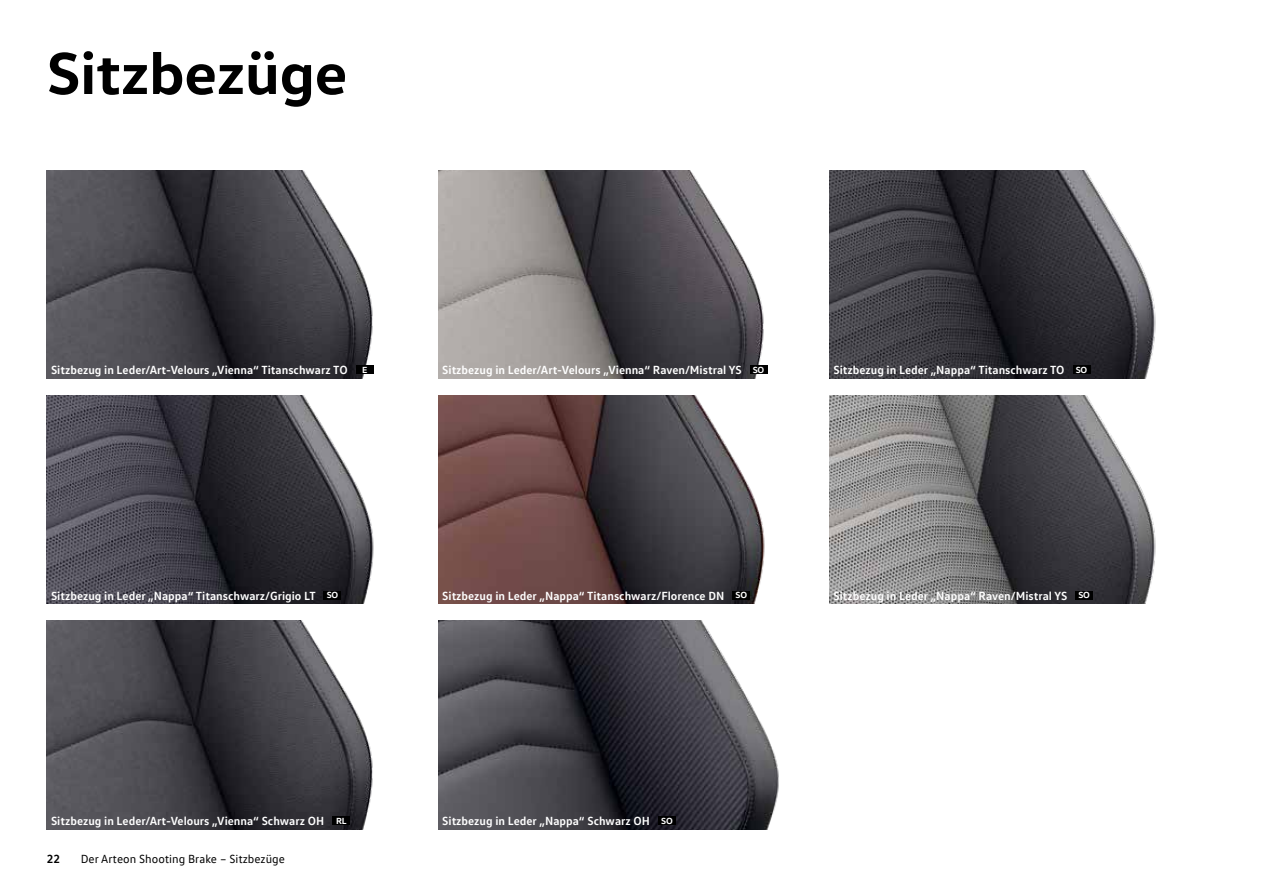
<style>
.page{position:relative;width:1263px;height:893px;background:#fff}
.page>*{position:absolute;margin:0;border:0;box-sizing:border-box;transform-origin:0 0}
.t1{font:700 60px "VW Head";color:#000}
.t2{font:700 12px "VW Text";color:#fff}
.t3{font:12px "VW Text";color:#000}
.t4{font:700 12px "VW Text";color:#000}
.s1{font-family:"VW Head";font-size:9px}
</style>
<div class="page">
<img style="left:438px;top:621px;width:341px;height:208px">
<img style="left:47px;top:621px;width:326px;height:208px">
<img style="left:438px;top:395px;width:327px;height:209px">
<img style="left:47px;top:395px;width:327px;height:209px">
<img style="left:829px;top:170px;width:327px;height:208px">
<img style="left:438px;top:170px;width:330px;height:208px">
<img style="left:47px;top:170px;width:327px;height:208px">
<div style="left:356px;top:366px;width:17px;height:8px;background:#000"></div>
<div style="left:750px;top:366px;width:17px;height:8px;background:#000"></div>
<div style="left:1073px;top:366px;width:17px;height:8px;background:#000"></div>
<div style="left:324px;top:591px;width:17px;height:9px;background:#000"></div>
<div style="left:733px;top:591px;width:17px;height:9px;background:#000"></div>
<img style="left:829px;top:395px;width:327px;height:209px">
<div style="left:1076px;top:591px;width:17px;height:9px;background:#000"></div>
<div style="left:333px;top:816px;width:17px;height:9px;background:#000"></div>
<div style="left:658px;top:816px;width:17px;height:9px;background:#000"></div>
<h1 class="t1" style="left:47px;top:34px;width:302px">Sitzbezüge</h1>
<p class="t2" style="left:51px;top:362px;width:318px">Sitzbezug in Leder/Art-Velours „Vienna“ Titanschwarz TO <span class="s1">E</span></p>
<p class="t2" style="left:442px;top:362px;width:324px">Sitzbezug in Leder/Art-Velours „Vienna“ Raven/Mistral YS <span class="s1">SO</span></p>
<p class="t2" style="left:833px;top:362px;width:255px">Sitzbezug in Leder „Nappa“ Titanschwarz TO <span class="s1">SO</span></p>
<p class="t2" style="left:51px;top:588px;width:289px">Sitzbezug in Leder „Nappa“ Titanschwarz/Grigio LT <span class="s1">SO</span></p>
<p class="t2" style="left:442px;top:588px;width:306px">Sitzbezug in Leder „Nappa“ Titanschwarz/Florence DN <span class="s1">SO</span></p>
<p class="t2" style="left:833px;top:588px;width:258px">Sitzbezug in Leder „Nappa“ Raven/Mistral YS <span class="s1">SO</span></p>
<p class="t2" style="left:51px;top:813px;width:297px">Sitzbezug in Leder/Art-Velours „Vienna“ Schwarz OH <span class="s1">RL</span></p>
<p class="t2" style="left:442px;top:813px;width:232px">Sitzbezug in Leder „Nappa“ Schwarz OH <span class="s1">SO</span></p>
<p class="t4" style="left:47px;top:851px;width:15px">22</p>
<p class="t3" style="left:81px;top:852px;width:206px">Der Arteon Shooting Brake – Sitzbezüge</p>
</div>
